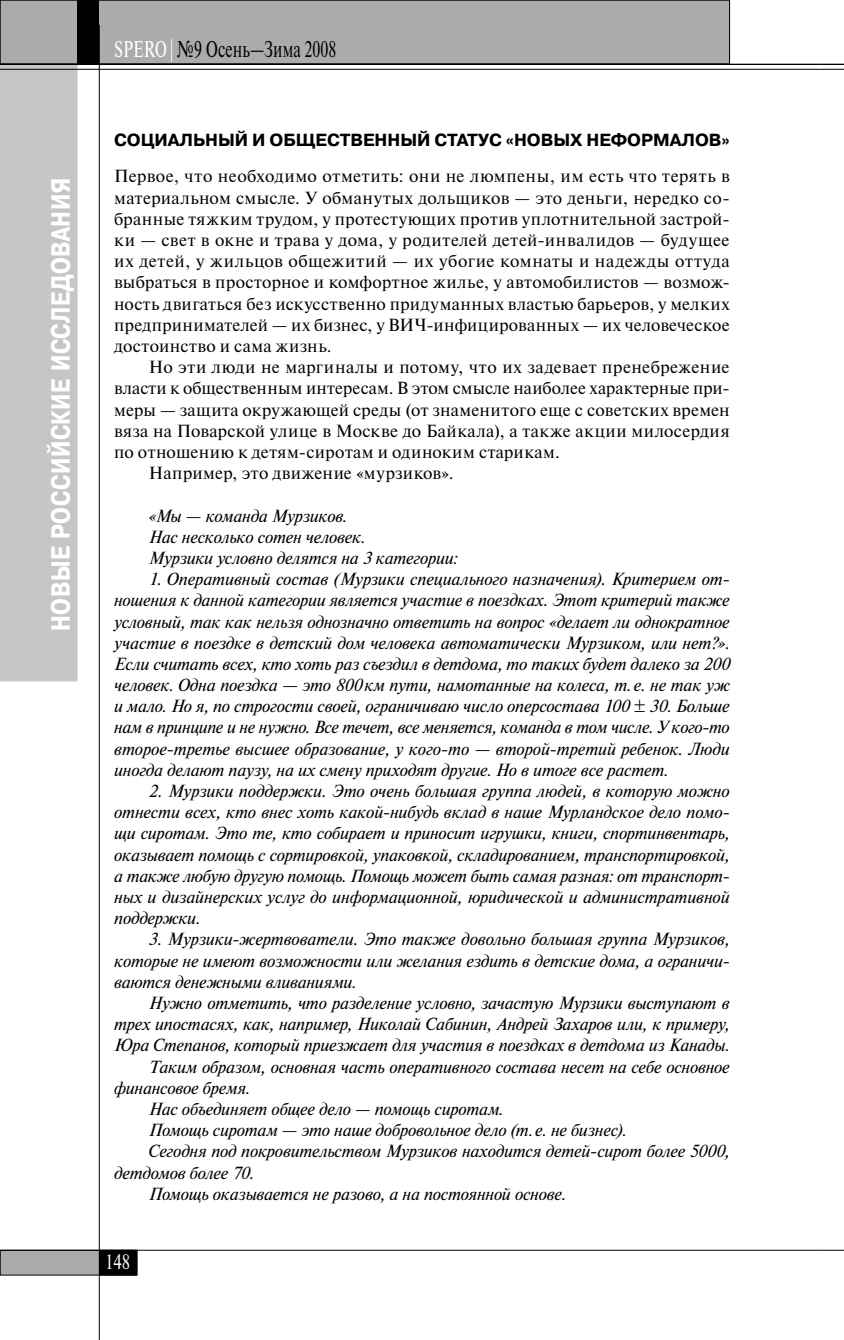
<style>
.page{position:relative;width:844px;height:1340px;background:#fff}
.page>*{position:absolute;margin:0;border:0;box-sizing:border-box;transform-origin:0 0}
.t1{font:700 26.25px "Pragmatica Cond C";letter-spacing:.02em;color:#fff}
.t2{font:22.75px "Newton C";color:#000;scale:.7 1}
.t3{font:21px "Newton C";color:#fff;scale:.8 1}
.t4{font:italic 17.5px/21.2px "Newton C";letter-spacing:-.015em;color:#000;text-align:justify}
.t5{font:17.5px/21.2px "Newton C";letter-spacing:.02em;color:#000;text-align:justify}
.t6{font:700 17.5px "Pragmatica C";letter-spacing:-.005em;color:#000}
.s1{color:#fff}
.s2{font-style:normal}
</style>
<div class="page">
<div style="left:0;top:61px;width:77px;height:620px;background:#c6c6c6"></div>
<div style="left:0;top:0;width:729px;height:64px;background:#ababab"></div>
<div style="left:0;top:0;width:729px;height:64px;border:1px solid #000"></div>
<div style="left:77px;top:0;width:22px;height:64px;background:#000"></div>
<div style="left:0;top:1250px;width:136px;height:25px;background:#ababab"></div>
<div style="left:0;top:1249px;width:137px;height:26px;border:1px solid #000"></div>
<div style="left:100px;top:1250px;width:37px;height:25px;background:#000"></div>
<hr style="left:99px;top:25px;width:1px;height:1314px;background:#000">
<hr style="left:0;top:64px;width:819px;height:1px;background:#000">
<hr style="left:0;top:69px;width:819px;height:1px;background:#000">
<hr style="left:0;top:1249px;width:819px;height:1px;background:#000">
<svg style="left:819px;top:64px;width:24px;height:6px"></svg>
<svg style="left:819px;top:1249px;width:24px;height:1px"></svg>
<h1 class="t1" style="left:51px;top:631px;width:455px;rotate:-90deg">НОВЫЕ РОССИЙСКИЕ ИССЛЕДОВАНИЯ</h1>
<h2 class="t2" style="left:114px;top:41px;width:319px"><span class="s1">SPERO |</span> №9 Осень—Зима 2008</h2>
<p class="t6" style="left:114px;top:134px;width:617px">СОЦИАЛЬНЫЙ И ОБЩЕСТВЕННЫЙ СТАТУС «НОВЫХ НЕФОРМАЛОВ»</p>
<p class="t5" style="left:114px;top:167px;width:617px">Первое, что необходимо отметить: они не люмпены, им есть что терять в материальном смысле. У обманутых дольщиков — это деньги, нередко со&shy;бранные тяжким трудом, у протестующих против уплотнительной застрой&shy;ки — свет в окне и трава у дома, у родителей детей-инвалидов — будущее их детей, у жильцов общежитий — их убогие комнаты и надежды оттуда выбраться в просторное и комфортное жилье, у автомобилистов — возмож&shy;ность двигаться без искусственно придуманных властью барьеров, у мелких предпринимателей — их бизнес, у ВИЧ-инфицированных — их человеческое достоинство и сама жизнь.</p>
<p class="t5" style="left:149px;top:358px;width:582px">Но эти люди не маргиналы и потому, что их задевает пренебрежение</p>
<p class="t5" style="left:114px;top:379px;width:617px">власти к общественным интересам. В этом смысле наиболее характерные при-</p>
<p class="t5" style="left:114px;top:400px;width:617px">меры — защита окружающей среды (от знаменитого еще с советских времен</p>
<p class="t5" style="left:114px;top:421px;width:617px">вяза на Поварской улице в Москве до Байкала), а также акции милосердия</p>
<p class="t5" style="left:114px;top:443px;width:447px">по отношению к детям-сиротам и одиноким старикам.</p>
<p class="t5" style="left:149px;top:464px;width:306px">Например, это движение «мурзиков».</p>
<p class="t4" style="left:149px;top:506px;width:310px;text-align:left">«Мы — команда Мурзиков.<br>Нас несколько сотен человек.<br>Мурзики условно делятся на 3 категории:</p>
<p class="t4" style="left:114px;top:570px;width:617px;text-indent:35px">1. Оперативный состав (Мурзики специального назначения). Критерием от&shy;ношения к данной категории является участие в поездках. Этот критерий также условный, так как нельзя однозначно ответить на вопрос «делает ли однократное участие в поездке в детский дом человека автоматически Мурзиком, или нет?».<br>Если считать всех, кто хоть раз съездил в детдома, то таких будет далеко за 200 человек. Одна поездка — это 800 км пути, намотанные на колеса, т. е. не так уж и мало. Но я, по строгости своей, ограничиваю число оперсостава 100 <span class="s2">±</span> 30. Больше нам в принципе и не нужно. Все течет, все меняется, команда в том числе. У кого-то второе-третье высшее образование, у кого-то — второй-третий ребенок. Люди иногда делают паузу, на их смену приходят другие. Но в итоге все растет.</p>
<p class="t4" style="left:114px;top:782px;width:617px;text-indent:35px">2. Мурзики поддержки. Это очень большая группа людей, в которую можно отнести всех, кто внес хоть какой-нибудь вклад в наше Мурландское дело помо&shy;щи сиротам. Это те, кто собирает и приносит игрушки, книги, спортинвентарь, оказывает помощь с сортировкой, упаковкой, складированием, транспортировкой, а также любую другую помощь. Помощь может быть самая разная: от транспорт&shy;ных и дизайнерских услуг до информационной, юридической и административной поддержки.</p>
<p class="t4" style="left:114px;top:930px;width:617px;text-indent:35px">3. Мурзики-жертвователи. Это также довольно большая группа Мурзиков, которые не имеют возможности или желания ездить в детские дома, а ограничи&shy;ваются денежными вливаниями.</p>
<p class="t4" style="left:149px;top:994px;width:582px">Нужно отметить, что разделение условно, зачастую Мурзики выступают в</p>
<p class="t4" style="left:114px;top:1015px;width:617px">трех ипостасях, как, например, Николай Сабинин, Андрей Захаров или, к примеру,</p>
<p class="t4" style="left:114px;top:1036px;width:617px">Юра Степанов, который приезжает для участия в поездках в детдома из Канады.</p>
<p class="t4" style="left:149px;top:1057px;width:582px">Таким образом, основная часть оперативного состава несет на себе основное</p>
<p class="t4" style="left:114px;top:1078px;width:138px">финансовое бремя.</p>
<p class="t4" style="left:149px;top:1099px;width:356px">Нас объединяет общее дело — помощь сиротам.</p>
<p class="t4" style="left:149px;top:1121px;width:479px">Помощь сиротам — это наше добровольное дело (т. е. не бизнес).</p>
<p class="t4" style="left:149px;top:1142px;width:582px">Сегодня под покровительством Мурзиков находится детей-сирот более 5000,</p>
<p class="t4" style="left:114px;top:1163px;width:141px">детдомов более 70.</p>
<p class="t4" style="left:149px;top:1184px;width:418px">Помощь оказывается не разово, а на постоянной основе.</p>
<p class="t3" style="left:105px;top:1254px;width:33px">148</p>
</div>
